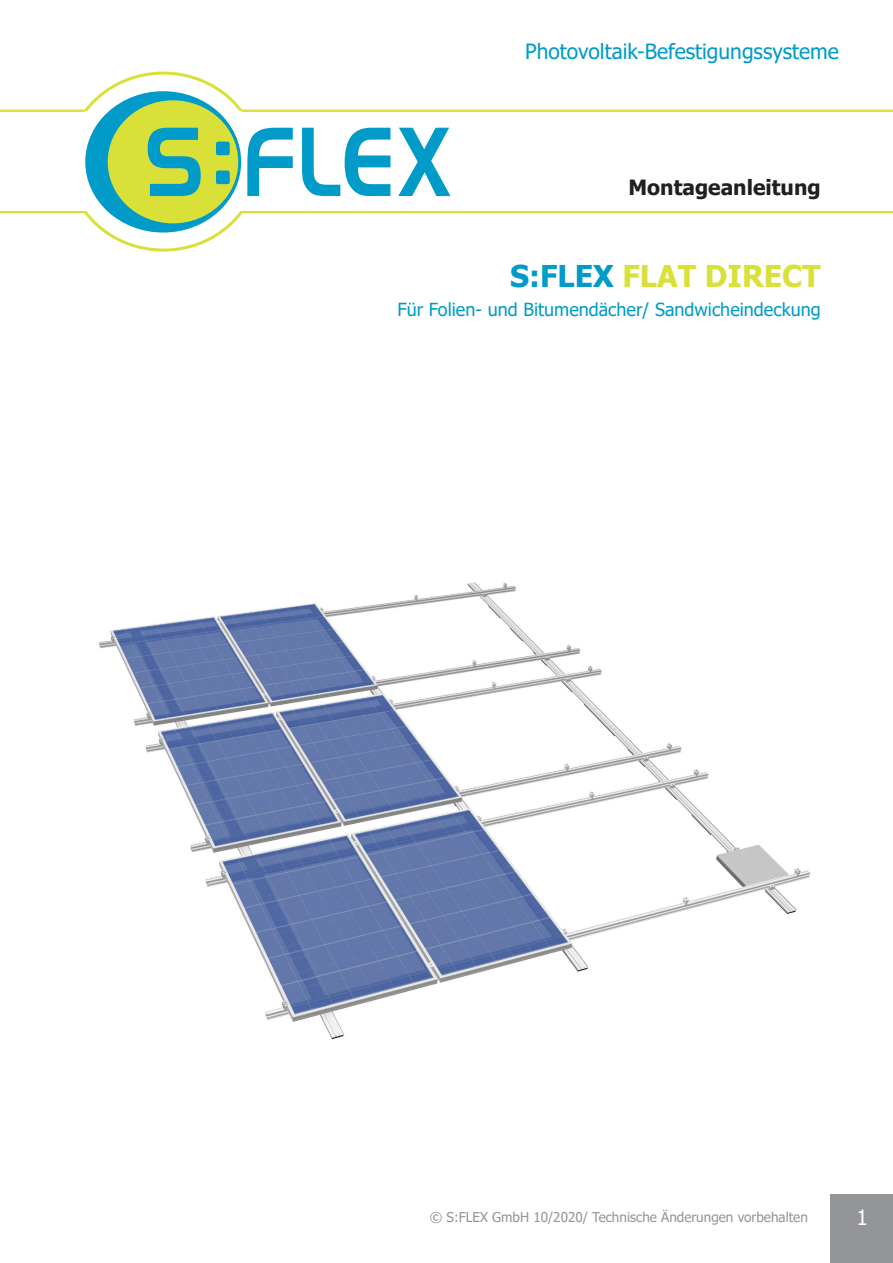
<style>
.page{position:relative;width:893px;height:1263px;background:#fff}
.page>*{position:absolute;margin:0;border:0;box-sizing:border-box;transform-origin:0 0}
.t1{font:700 30px "Tahoma";color:#d9e139}
.t2{font:21px "Tahoma";color:#009bc8}
.t3{font:700 21px "Tahoma";color:#231f20}
.t4{font:21px "Tahoma";color:#fff}
.t5{font:18px "Tahoma";color:#009bc8}
.t6{font:13.5px "Tahoma";color:#939598}
.s1{color:#009bc8}
</style>
<div class="page">
<hr style="left:0;top:110px;width:85px;height:2px;background:#d9e139">
<hr style="left:0;top:211px;width:85px;height:2px;background:#d9e139">
<hr style="left:242px;top:110px;width:651px;height:2px;background:#d9e139">
<hr style="left:242px;top:211px;width:651px;height:2px;background:#d9e139">
<div style="left:85px;top:91px;width:156px;height:142px;background:#009bc8;border-radius:50%"></div>
<div style="left:108px;top:100px;width:130px;height:123px;background:#d9e139;border-radius:50%"></div>
<svg style="left:216px;top:171px;width:14px;height:13px"></svg>
<svg style="left:216px;top:142px;width:14px;height:13px"></svg>
<svg style="left:398px;top:128px;width:52px;height:68px"></svg>
<svg style="left:302px;top:128px;width:88px;height:68px"></svg>
<svg style="left:247px;top:128px;width:46px;height:68px"></svg>
<svg style="left:148px;top:128px;width:53px;height:68px"></svg>
<div style="left:831px;top:1194px;width:62px;height:69px;background:#939598"></div>
<img style="left:99px;top:582px;width:712px;height:457px">
<h2 class="t2" style="left:525px;top:37px;width:315px">Photovoltaik-Befestigungssysteme</h2>
<h2 class="t3" style="left:629px;top:172px;width:194px">Montageanleitung</h2>
<h1 class="t1" style="left:510px;top:255px;width:312px"><span class="s1">S:FLEX</span> FLAT DIRECT</h1>
<h3 class="t5" style="left:397px;top:297px;width:425px">Für Folien- und Bitumendächer/ Sandwicheindeckung</h3>
<p class="t6" style="left:430px;top:1208px;width:380px">© S:FLEX GmbH 10/2020/ Technische Änderungen vorbehalten</p>
<h2 class="t4" style="left:856px;top:1203px;width:13px">1</h2>
</div>
